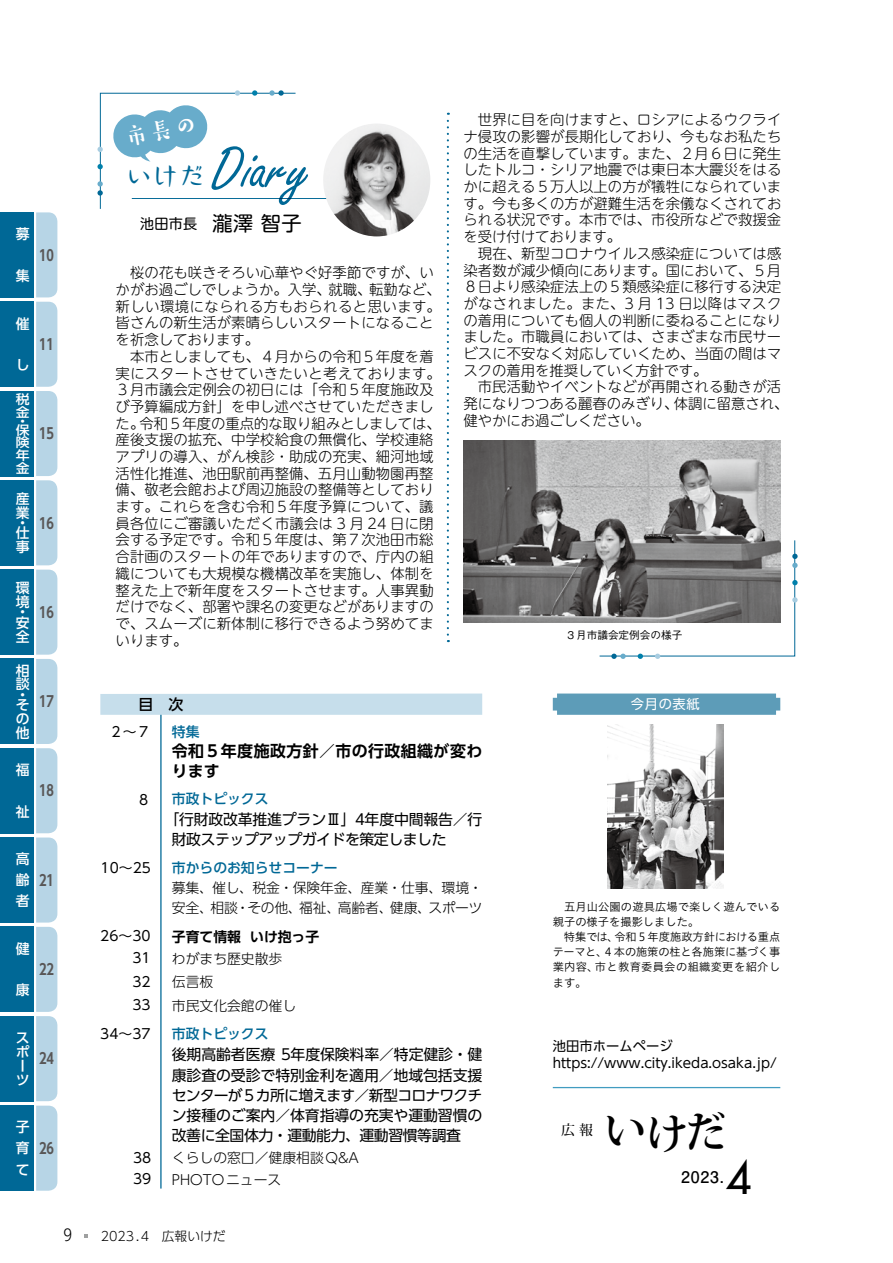
<style>
.page{position:relative;width:893px;height:1263px;background:#fff}
.page>*{position:absolute;margin:0;border:0;box-sizing:border-box;transform-origin:0 0}
.t1{font:60.9px "Freestyle Script Std";color:#006896}
.t2{font:500 44.7px "Futura Std";color:#000}
.t3{font:700 42.45px "Koz Min Pro";color:#000}
.t4{font:500 26.4px "Honami Std";color:#006896}
.t5{font:700 15.9px/20.1px "UD Shin Go Pr 6 De";letter-spacing:.025em;color:#000}
.t6{font:700 15.9px "Futo Go B101 Pr 6";color:#000}
.t7{font:14.85px/20.1px "UD Shin Go Pr 6";letter-spacing:-.03em;color:#000}
.t8{font:700 14.85px "UD Shin Go Pr 6 De";color:#595757}
.t9{font:500 14.85px "UD Shin Go Pr 6";color:#000}
.t10{font:300 14.4px/16.6px "UD Shin M Go Pr 6";letter-spacing:.01em;color:#000}
.t11{font:14.1px "UD Shin M Go Pr 6";color:#000}
.t12{font:300 13.8px/23px "UD Shin Go Pr 6";color:#000}
.t13{font:500 13.8px/13.8px "UD Shin Go Pr 6";color:#fff}
.t14{font:13.8px/23.4px "UD Shin Go Pr 6";color:#000;text-align:justify}
.t15{font:500 13.8px "UD Shin Go Pr 6";color:#006896}
.t16{font:500 13.8px "Koz Min Pro";color:#000}
.t17{font:13.5px "UD Shin Go Pr 6";color:#000}
.t18{font:13.35px "UD Shin Go Pr 6";letter-spacing:.005em;color:#000}
.t19{font:13.35px "UD Shin Go Pr 6";letter-spacing:.05em;color:#fff}
.t20{font:300 12.75px "UD Shin Go Pr 6";color:#000}
.t21{font:500 12.75px/12.6px "UD Shin Go Pr 6";color:#fff;scale:1.09 1}
.t22{font:11.25px/15.1px "Hiragino UD Sans Std W3";color:#000}
.t23{font:500 10.65px "Gothic BBB Pr 6";color:#000}
.s1{font-size:20.25px}
.s2{font-weight:500;color:#006896}
.s3{font-family:"UD Shin Go Pr 6 De";font-weight:700}
.s4{font-size:15.9px}
</style>
<div class="page">
<svg style="left:447px;top:113px;width:2px;height:529px"></svg>
<div style="left:0;top:1016px;width:34px;height:85px;background:#006896"></div>
<div style="left:0;top:1106px;width:34px;height:85px;background:#006896"></div>
<div style="left:0;top:927px;width:34px;height:85px;background:#006896"></div>
<div style="left:0;top:837px;width:34px;height:85px;background:#006896"></div>
<div style="left:0;top:748px;width:34px;height:85px;background:#006896"></div>
<div style="left:0;top:659px;width:34px;height:85px;background:#006896"></div>
<div style="left:0;top:570px;width:34px;height:85px;background:#006896"></div>
<div style="left:0;top:480px;width:34px;height:85px;background:#006896"></div>
<div style="left:0;top:391px;width:34px;height:85px;background:#006896"></div>
<div style="left:0;top:302px;width:34px;height:85px;background:#006896"></div>
<div style="left:0;top:212px;width:34px;height:85px;background:#006896"></div>
<svg style="left:36px;top:212px;width:21px;height:979px;background:#bbd7e7"></svg>
<hr style="left:132px;top:198px;width:251px;height:1px;background:#006896">
<svg style="left:553px;top:693px;width:227px;height:22px;background:#64a0bb"></svg>
<hr style="left:553px;top:1087px;width:227px;height:1px;background:#419cc0">
<hr style="left:160px;top:702px;width:2px;height:486px;background:#006896">
<div style="left:100px;top:693px;width:382px;height:22px;background:#c6deeb"></div>
<img style="left:608px;top:725px;width:115px;height:163px">
<svg style="left:599px;top:540px;width:199px;height:119px"></svg>
<img style="left:463px;top:440px;width:317px;height:182px">
<img style="left:323px;top:124px;width:107px;height:112px">
<svg style="left:97px;top:90px;width:199px;height:119px"></svg>
<p class="t13" style="left:16px;top:227px;width:15px">募</p>
<p class="t13" style="left:16px;top:268px;width:15px">集</p>
<p class="t8" style="left:39px;top:243px;width:16px">10</p>
<p class="t13" style="left:16px;top:316px;width:15px">催</p>
<p class="t13" style="left:16px;top:358px;width:14px">し</p>
<p class="t21" style="left:16px;top:393px;width:14px">税金</p>
<p class="t21" style="left:16px;top:416px;width:14px;line-height:9.1px">・保</p>
<p class="t21" style="left:16px;top:436px;width:14px;text-align:justify">険年金</p>
<p class="t13" style="left:16px;top:491px;width:15px">産業</p>
<p class="t13" style="left:16px;top:517px;width:15px;line-height:10.4px">・仕</p>
<p class="t13" style="left:16px;top:540px;width:15px">事</p>
<p class="t8" style="left:39px;top:332px;width:16px">11</p>
<p class="t8" style="left:39px;top:421px;width:16px">15</p>
<p class="t8" style="left:39px;top:511px;width:16px">16</p>
<p class="t13" style="left:16px;top:581px;width:15px">環境</p>
<p class="t13" style="left:16px;top:607px;width:15px;line-height:10.4px">・安</p>
<p class="t13" style="left:16px;top:629px;width:15px">全</p>
<p class="t13" style="left:16px;top:663px;width:15px">相談</p>
<p class="t13" style="left:16px;top:689px;width:14px;line-height:10.4px">・そ</p>
<p class="t13" style="left:16px;top:711px;width:15px">の他</p>
<p class="t13" style="left:16px;top:763px;width:15px">福</p>
<p class="t13" style="left:16px;top:804px;width:15px">祉</p>
<p class="t8" style="left:39px;top:600px;width:16px">16</p>
<p class="t8" style="left:39px;top:689px;width:16px">17</p>
<p class="t8" style="left:39px;top:779px;width:16px">18</p>
<p class="t13" style="left:16px;top:848px;width:15px;line-height:21.1px;text-align:justify">高齢者</p>
<p class="t8" style="left:39px;top:868px;width:16px">21</p>
<p class="t13" style="left:16px;top:941px;width:15px">健</p>
<p class="t13" style="left:16px;top:983px;width:15px">康</p>
<p class="t8" style="left:39px;top:957px;width:16px">22</p>
<p class="t13" style="left:16px;top:1031px;width:15px">スポーツ</p>
<p class="t13" style="left:16px;top:1116px;width:15px;line-height:21.1px;text-align:justify">子育て</p>
<p class="t8" style="left:39px;top:1046px;width:16px">24</p>
<p class="t8" style="left:39px;top:1136px;width:16px">26</p>
<p class="t4" style="left:126px;top:157px;width:81px">いけだ</p>
<p class="t1" style="left:212px;top:132px;width:98px">Diary</p>
<p class="t11" style="left:140px;top:212px;width:163px">池田市長　<span class="s1">瀧澤 智子</span></p>
<p class="t10" style="left:116px;top:264px;width:327px">　桜の花も咲きそろい心華やぐ好季節ですが、いかがお過ごしでしょうか。入学、就職、転勤など、新しい環境になられる方もおられると思います。皆さんの新生活が素晴らしいスタートになることを祈念しております。<br>　本市としましても、４月からの令和５年度を着実にスタートさせていきたいと考えております。<br>３月市議会定例会の初日には「令和５年度施政及び予算編成方針」を申し述べさせていただきました。令和５年度の重点的な取り組みとしましては、産後支援の拡充、中学校給食の無償化、学校連絡アプリの導入、がん検診・助成の充実、細河地域活性化推進、池田駅前再整備、五月山動物園再整備、敬老会館および周辺施設の整備等としております。これらを含む令和５年度予算について、議員各位にご審議いただく市議会は 3 月 24 日に閉会する予定です。令和５年度は、第７次池田市総合計画のスタートの年でありますので、庁内の組織についても大規模な機構改革を実施し、体制を整えた上で新年度をスタートさせます。人事異動だけでなく、部署や課名の変更などがありますので、スムーズに新体制に移行できるよう努めてまいります。</p>
<p class="t9" style="left:139px;top:692px;width:46px">目　次</p>
<p class="t10" style="left:463px;top:111px;width:327px">　世界に目を向けますと、ロシアによるウクライナ侵攻の影響が長期化しており、今もなお私たちの生活を直撃しています。また、２月６日に発生したトルコ・シリア地震では東日本大震災をはるかに超える５万人以上の方が犠牲になられています。今も多くの方が避難生活を余儀なくされておられる状況です。本市では、市役所などで救援金を受け付けております。<br>　現在、新型コロナウイルス感染症については感染者数が減少傾向にあります。国において、５月<br>８日より感染症法上の５類感染症に移行する決定がなされました。また、3 月 13 日以降はマスクの着用についても個人の判断に委ねることになりました。市職員においては、さまざまな市民サービスに不安なく対応していくため、当面の間はマスクの着用を推奨していく方針です。<br>　市民活動やイベントなどが再開される動きが活発になりつつある麗春のみぎり、体調に留意され、健やかにお過ごしください。</p>
<p class="t23" style="left:565px;top:626px;width:118px">３月市議会定例会の様子</p>
<p class="t19" style="left:631px;top:693px;width:71px">今月の表紙</p>
<p class="t14" style="left:109px;top:720px;width:43px">２〜７</p>
<p class="t14" style="left:137px;top:787px;width:15px">８</p>
<p class="t14" style="left:101px;top:855px;width:52px">10〜25</p>
<p class="t14" style="left:100px;top:924px;width:52px">26〜30</p>
<p class="t14" style="left:132px;top:946px;width:20px">31<br>32<br>33</p>
<p class="t14" style="left:100px;top:1021px;width:52px">34〜37</p>
<p class="t14" style="left:133px;top:1146px;width:20px;line-height:21.5px">38<br>39</p>
<p class="t15" style="left:172px;top:720px;width:29px">特集</p>
<p class="t5" style="left:172px;top:740px;width:312px">令和５年度施政方針／市の行政組織が変わります</p>
<p class="t15" style="left:172px;top:787px;width:98px">市政トピックス</p>
<p class="t7" style="left:172px;top:809px;width:312px;text-indent:-7px">「行財政改革推進プランⅢ」4年度中間報告／行財政ステップアップガイドを策定しました</p>
<p class="t12" style="left:172px;top:857px;width:312px;line-height:20.1px"><span class="s2">市からのお知らせコーナー<br></span>募集、催し、税金・保険年金、産業・仕事、環境・安全、相談・その他、福祉、高齢者、健康、スポーツ</p>
<p class="t12" style="left:172px;top:924px;width:149px"><span class="s3">子育て情報 いけ抱っ子</span>わがまち歴史散歩<br>伝言板<br>市民文化会館の催し</p>
<p class="t15" style="left:172px;top:1023px;width:98px">市政トピックス</p>
<p class="t7" style="left:172px;top:1044px;width:312px;text-align:justify">後期高齢者医療 5年度保険料率／特定健診・健康診査の受診で特別金利を適用／地域包括支援センターが５カ所に増えます／新型コロナワクチン接種のご案内／体育指導の充実や運動習慣の改善に全国体力・運動能力、運動習慣等調査</p>
<p class="t12" style="left:172px;top:1145px;width:189px;line-height:22.4px">くらしの窓口／健康相談Q&amp;A<br>PHOTOニュース</p>
<p class="t22" style="left:553px;top:898px;width:229px">　五月山公園の遊具広場で楽しく遊んでいる親子の様子を撮影しました。<br>　特集では、令和５年度施政方針における重点テーマと、４本の施策の柱と各施策に基づく事業内容、市と教育委員会の組織変更を紹介します。</p>
<p class="t18" style="left:553px;top:1035px;width:122px">池田市ホームページ</p>
<p class="t17" style="left:553px;top:1052px;width:226px">https://www.city.ikeda.osaka.jp/</p>
<p class="t16" style="left:561px;top:1120px;width:33px">広報</p>
<p class="t3" style="left:604px;top:1101px;width:124px">いけだ</p>
<p class="t2" style="left:726px;top:1149px;width:27px">4</p>
<p class="t6" style="left:681px;top:1164px;width:44px">2023.</p>
<p class="t20" style="left:64px;top:1225px;width:163px"><span class="s4">9</span> 　2023.4　広報いけだ</p>
</div>
